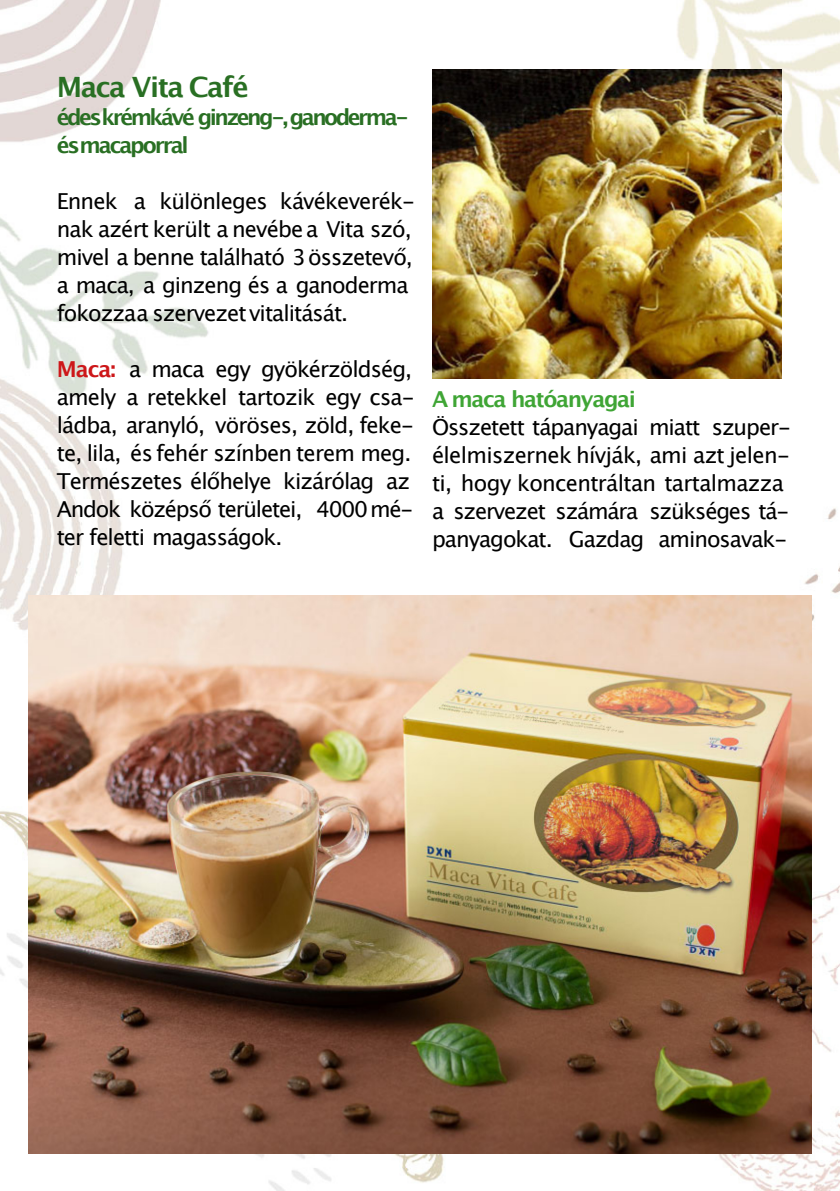
<style>
.page{position:relative;width:840px;height:1191px;background:#fff}
.page>*{position:absolute;margin:0;border:0;box-sizing:border-box;transform-origin:0 0}
.t1{font:700 28px "Lucida Grande";letter-spacing:-.055em;color:#296f23}
.t2{font:22px/28px "Lucida Grande";letter-spacing:-.045em;color:#000}
.t3{font:700 22px/28px "Lucida Grande";letter-spacing:-.115em;color:#296f23}
.t4{font:700 22px "Lucida Grande";letter-spacing:-.06em;color:#3fa535}
.s1{font-weight:700;color:#cd1719}
</style>
<div class="page">
<img style="left:0;top:0;width:839px;height:1190px">
<img style="left:28px;top:595px;width:783px;height:558px">
<img style="left:432px;top:69px;width:348px;height:309px">
<p class="t1" style="left:57px;top:75px;width:193px">Maca Vita Café</p>
<p class="t3" style="left:57px;top:105px;width:354px">édeskrémkávé ginzeng-, ganoderma&shy;ésmacaporral</p>
<p class="t2" style="left:57px;top:189px;width:359px">Ennek a különleges kávékeverék&shy;nak azért került a nevébe a Vita szó, mivel a benne található 3összetevő, a maca, a ginzeng és a ganoderma fokozzaa szervezet vitalitását.</p>
<p class="t2" style="left:57px;top:357px;width:359px"><span class="s1">Maca:</span> a maca egy gyökérzöldség, amely a retekkel tartozik egy csa&shy;ládba, aranyló, vöröses, zöld, feke&shy;te, lila, és fehér színben terem meg.<br>Természetes élőhelye kizárólag az Andok középső területei, 4000mé&shy;ter feletti magasságok.</p>
<p class="t4" style="left:432px;top:390px;width:205px">A maca hatóanyagai</p>
<p class="t2" style="left:432px;top:414px;width:360px">Összetett tápanyagai miatt szuper&shy;élelmiszernek hívják, ami azt jelen&shy;ti, hogy koncentráltan tartalmazza a szervezet számára szükséges tá&shy;panyagokat. Gazdag aminosavak-</p>
</div>
